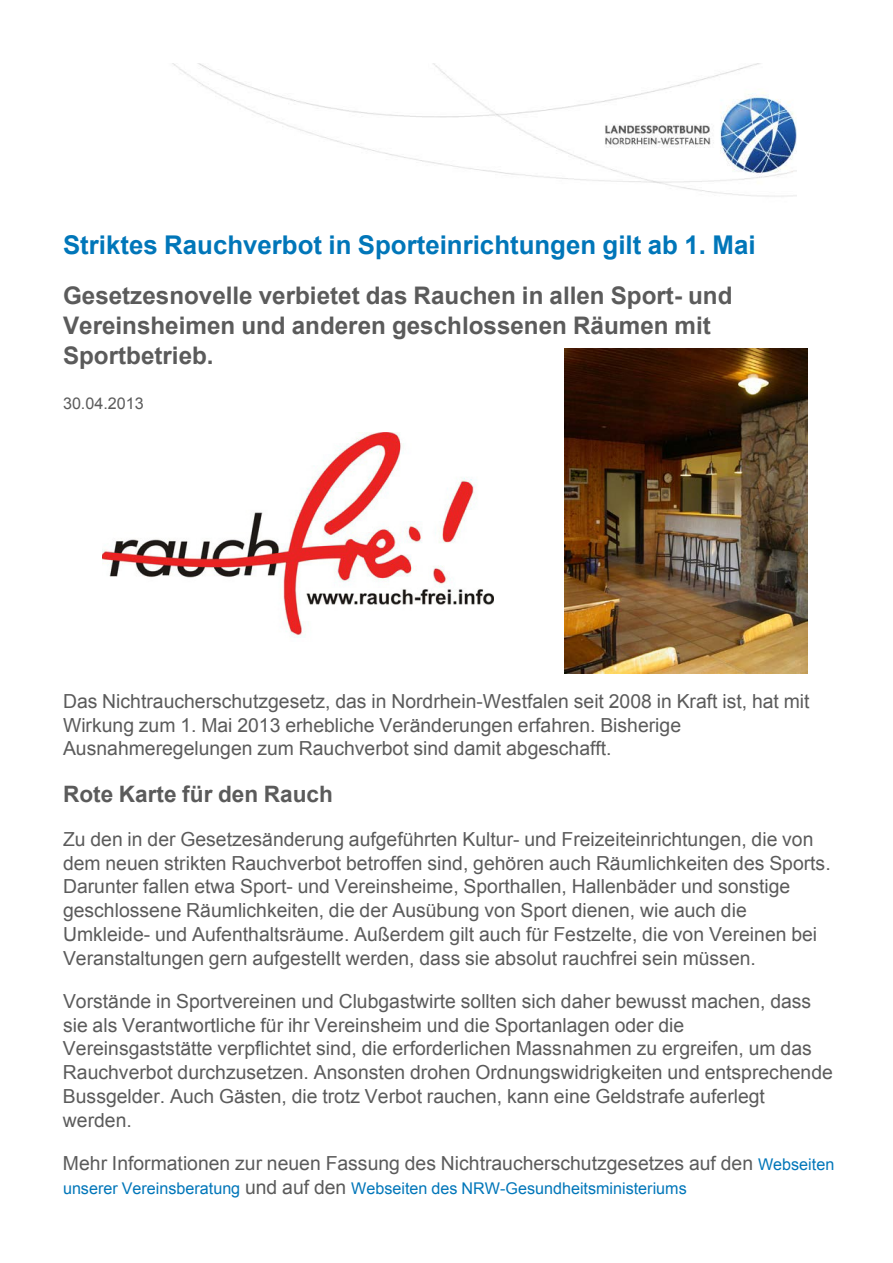
<style>
.page{position:relative;width:893px;height:1263px;background:#fff}
.page>*{position:absolute;margin:0;border:0;box-sizing:border-box;transform-origin:0 0}
.t1{font:700 25.8px "Arial";color:#0076b9}
.t2{font:700 24.15px/29.7px "Arial";color:#5b5b5b}
.t3{font:700 22.65px "Arial";color:#5b5b5b}
.t4{font:19.35px/23.9px "Arial";color:#5b5b5b}
.t5{font:16.2px "Arial";color:#0076b9}
.t6{font:16.2px "Arial";color:#5b5b5b}
.s1{font-size:16.2px;color:#0076b9}
.s2{font-size:19.35px;color:#5b5b5b}
</style>
<div class="page">
<img style="left:172px;top:63px;width:625px;height:134px">
<img style="left:565px;top:349px;width:243px;height:324px">
<img style="left:103px;top:433px;width:391px;height:205px">
<p class="t1" style="left:63px;top:227px;width:694px">Striktes Rauchverbot in Sporteinrichtungen gilt ab 1. Mai</p>
<p class="t2" style="left:63px;top:281px;width:671px">Gesetzesnovelle verbietet das Rauchen in allen Sport- und<br>Vereinsheimen und anderen geschlossenen Räumen mit<br>Sportbetrieb.</p>
<p class="t6" style="left:63px;top:392px;width:82px">30.04.2013</p>
<p class="t4" style="left:63px;top:689px;width:748px">Das Nichtraucherschutzgesetz, das in Nordrhein-Westfalen seit 2008 in Kraft ist, hat mit<br>Wirkung zum 1. Mai 2013 erhebliche Veränderungen erfahren. Bisherige<br>Ausnahmeregelungen zum Rauchverbot sind damit abgeschafft.</p>
<p class="t3" style="left:63px;top:779px;width:271px">Rote Karte für den Rauch</p>
<p class="t4" style="left:63px;top:827px;width:769px">Zu den in der Gesetzesänderung aufgeführten Kultur- und Freizeiteinrichtungen, die von dem neuen strikten Rauchverbot betroffen sind, gehören auch Räumlichkeiten des Sports.<br>Darunter fallen etwa Sport- und Vereinsheime, Sporthallen, Hallenbäder und sonstige geschlossene Räumlichkeiten, die der Ausübung von Sport dienen, wie auch die Umkleide- und Aufenthaltsräume. Außerdem gilt auch für Festzelte, die von Vereinen bei Veranstaltungen gern aufgestellt werden, dass sie absolut rauchfrei sein müssen.</p>
<p class="t4" style="left:63px;top:989px;width:771px">Vorstände in Sportvereinen und Clubgastwirte sollten sich daher bewusst machen, dass sie als Verantwortliche für ihr Vereinsheim und die Sportanlagen oder die Vereinsgaststätte verpflichtet sind, die erforderlichen Massnahmen zu ergreifen, um das Rauchverbot durchzusetzen. Ansonsten drohen Ordnungswidrigkeiten und entsprechende Bussgelder. Auch Gästen, die trotz Verbot rauchen, kann eine Geldstrafe auferlegt werden.</p>
<p class="t4" style="left:63px;top:1151px;width:773px">Mehr Informationen zur neuen Fassung des Nichtraucherschutzgesetzes auf den <span class="s1">Webseiten</span></p>
<p class="t5" style="left:63px;top:1177px;width:625px">unserer Vereinsberatung <span class="s2">und auf den</span> Webseiten des NRW-Gesundheitsministeriums</p>
</div>
